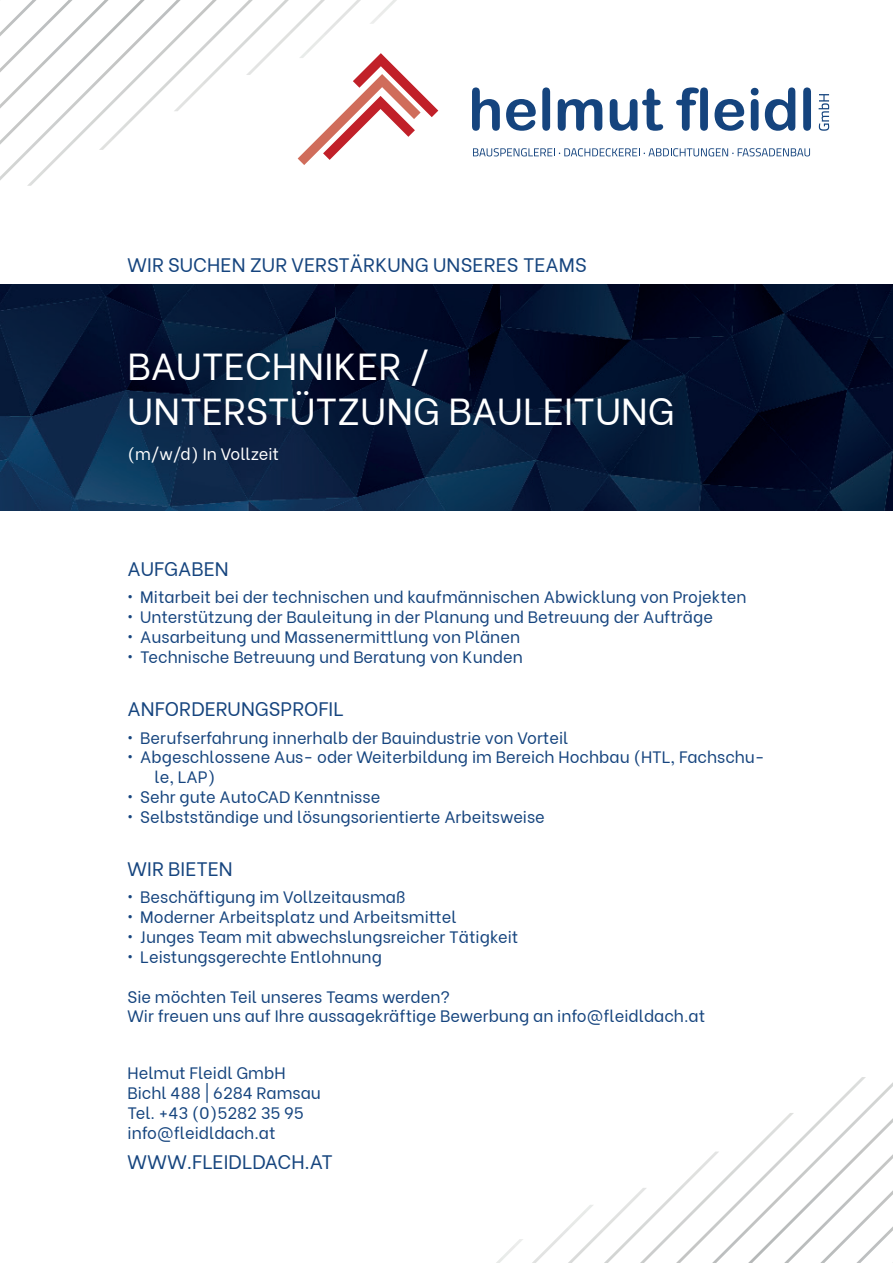
<style>
.page{position:relative;width:893px;height:1263px;background:#fff}
.page>*{position:absolute;margin:0;border:0;box-sizing:border-box;transform-origin:0 0}
.t1{font:37.5px/45px "Be Vietnam";color:#fff}
.t2{font:19.5px "Be Vietnam";color:#15447e}
.t3{font:16.5px/19.8px "Be Vietnam";color:#15447e}
.t4{font:16.5px "Be Vietnam";color:#fff}
</style>
<div class="page">
<img style="left:0;top:285px;width:893px;height:225px">
<svg style="left:0;top:0;width:438px;height:186px"></svg>
<svg style="left:472px;top:87px;width:28px;height:44px"></svg>
<svg style="left:506px;top:99px;width:30px;height:32px"></svg>
<svg style="left:542px;top:87px;width:8px;height:44px"></svg>
<svg style="left:558px;top:99px;width:44px;height:32px"></svg>
<svg style="left:610px;top:88px;width:53px;height:43px"></svg>
<svg style="left:676px;top:87px;width:32px;height:44px"></svg>
<svg style="left:714px;top:99px;width:30px;height:32px"></svg>
<svg style="left:751px;top:88px;width:8px;height:43px"></svg>
<svg style="left:765px;top:87px;width:30px;height:44px"></svg>
<svg style="left:803px;top:87px;width:8px;height:44px"></svg>
<svg style="left:473px;top:148px;width:337px;height:8px"></svg>
<svg style="left:819px;top:94px;width:10px;height:37px"></svg>
<svg style="left:496px;top:1239px;width:27px;height:24px"></svg>
<svg style="left:532px;top:1077px;width:361px;height:186px"></svg>
<p class="t2" style="left:128px;top:248px;width:461px">WIR SUCHEN ZUR VERSTÄRKUNG UNSERES TEAMS</p>
<h1 class="t1" style="left:128px;top:340px;width:549px">BAUTECHNIKER /<br>UNTERSTÜTZUNG BAULEITUNG</h1>
<p class="t4" style="left:128px;top:440px;width:153px">(m/w/d) In Vollzeit</p>
<p class="t2" style="left:128px;top:553px;width:103px">AUFGABEN</p>
<p class="t3" style="left:128px;top:586px;width:621px">• Mitarbeit bei der technischen und kaufmännischen Abwicklung von Projekten</p>
<p class="t3" style="left:128px;top:606px;width:587px">• Unterstützung der Bauleitung in der Planung und Betreuung der Aufträge</p>
<p class="t3" style="left:128px;top:625px;width:394px">• Ausarbeitung und Massenermittlung von Plänen</p>
<p class="t3" style="left:128px;top:645px;width:397px">• Technische Betreuung und Beratung von Kunden</p>
<p class="t2" style="left:128px;top:693px;width:218px">ANFORDERUNGSPROFIL</p>
<p class="t3" style="left:128px;top:726px;width:442px">• Berufserfahrung innerhalb der Bauindustrie von Vorteil</p>
<p class="t3" style="left:155px;top:746px;width:612px;text-indent:-27px">• Abgeschlossene Aus- oder Weiterbildung im Bereich Hochbau (HTL, Fachschu&shy;le, LAP)</p>
<p class="t3" style="left:128px;top:785px;width:254px">• Sehr gute AutoCAD Kenntnisse</p>
<p class="t3" style="left:128px;top:805px;width:419px">• Selbstständige und lösungsorientierte Arbeitsweise</p>
<p class="t2" style="left:128px;top:853px;width:107px">WIR BIETEN</p>
<p class="t3" style="left:128px;top:886px;width:279px">• Beschäftigung im Vollzeitausmaß</p>
<p class="t3" style="left:128px;top:906px;width:330px">• Moderner Arbeitsplatz und Arbeitsmittel</p>
<p class="t3" style="left:128px;top:925px;width:392px">• Junges Team mit abwechslungsreicher Tätigkeit</p>
<p class="t3" style="left:128px;top:945px;width:256px">• Leistungsgerechte Entlohnung</p>
<p class="t3" style="left:128px;top:985px;width:579px">Sie möchten Teil unseres Teams werden?<br>Wir freuen uns auf Ihre aussagekräftige Bewerbung an info@fleidldach.at</p>
<p class="t3" style="left:128px;top:1061px;width:195px">Helmut Fleidl GmbH<br>Bichl 488 | 6284 Ramsau<br>Tel. +43 (0)5282 35 95 info@fleidldach.at</p>
<p class="t2" style="left:128px;top:1146px;width:207px">WWW.FLEIDLDACH.AT</p>
</div>
